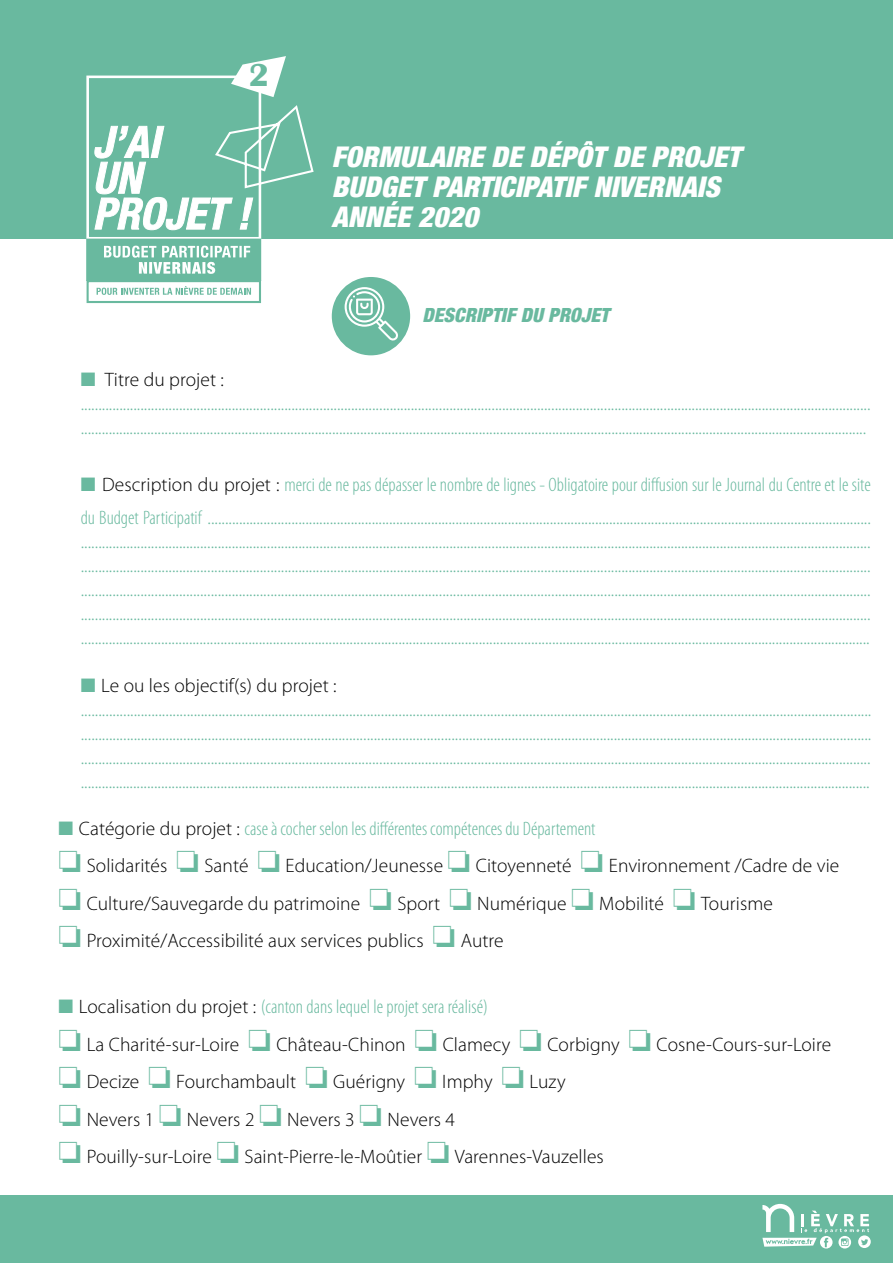
<style>
.page{position:relative;width:893px;height:1263px;background:#fff}
.page>*{position:absolute;margin:0;border:0;box-sizing:border-box;transform-origin:0 0}
.t1{font:700 33.15px "Britannic";color:#69b99f}
.t2{font:italic 900 condensed 28.5px/30px "Helvetica Neue LT";letter-spacing:.005em;color:#fff}
.t3{font:300 19.5px/24px "Myriad Pro";letter-spacing:.005em;color:#69b99f}
.t4{font:300 19.5px "Myriad Pro";letter-spacing:.005em;color:#000}
.t5{font:300 condensed 19.5px "Myriad Pro";color:#69b99f}
.t6{font:italic 900 condensed 19.5px "Helvetica Neue LT";letter-spacing:.005em;color:#69b99f}
.s1{color:#000}
.s2{font-stretch:condensed}
.s3{font-stretch:normal;color:#000}
.s4{color:#69b99f}
</style>
<div class="page">
<div style="left:0;top:0;width:893px;height:239px;background:#69b99f"></div>
<div style="left:86px;top:76px;width:175px;height:163px;border:3px solid #fff"></div>
<div style="left:87px;top:280px;width:174px;height:23px;border:2px solid #69b99f"></div>
<svg style="left:94px;top:103px;width:220px;height:127px"></svg>
<svg style="left:86px;top:239px;width:175px;height:56px"></svg>
<div style="left:0;top:1195px;width:893px;height:68px;background:#69b99f"></div>
<svg style="left:762px;top:1204px;width:109px;height:44px"></svg>
<div style="left:332px;top:277px;width:78px;height:78px;background:#69b99f;border-radius:50%"></div>
<svg style="left:345px;top:287px;width:54px;height:54px"></svg>
<svg style="left:231px;top:56px;width:55px;height:41px"></svg>
<h1 class="t1" style="left:249px;top:57px;width:22px">2</h1>
<h2 class="t2" style="left:332px;top:142px;width:410px">FORMULAIRE DE DÉPÔT DE PROJET<br>BUDGET PARTICIPATIF NIVERNAIS<br>ANNÉE 2020</h2>
<p class="t6" style="left:422px;top:303px;width:188px">DESCRIPTIF DU PROJET</p>
<p class="t3" style="left:81px;top:368px;width:791px">■ <span class="s1">Titre du projet : </span>................................................................................................................................................................................................................................. .................................................................................................................................................................................................................................</p>
<p class="t3" style="left:81px;top:468px;width:791px;line-height:33px">■ <span class="s1">Description du projet :</span> <span class="s2">merci de ne pas dépasser le nombre de lignes - Obligatoire pour diffusion sur le Journal du Centre et le site du Budget Participatif</span> ..............................................................................................................................................................................................</p>
<p class="t3" style="left:81px;top:530px;width:791px;text-align:justify">................................................................................................................................................................................................................................. ................................................................................................................................................................................................................................. ................................................................................................................................................................................................................................. ................................................................................................................................................................................................................................. ..................................................................................................................................................................................................................................</p>
<p class="t3" style="left:81px;top:674px;width:792px">■ <span class="s1">Le ou les objectif(s) du projet : </span>................................................................................................................................................................................................................................ ................................................................................................................................................................................................................................ ................................................................................................................................................................................................................................. ..................................................................................................................................................................................................................................</p>
<p class="t5" style="left:58px;top:817px;width:538px">■ <span class="s3">Catégorie du projet :</span> case à cocher selon les différentes compétences du Département</p>
<p class="t4" style="left:58px;top:854px;width:782px"><span class="s4">□</span> Solidarités <span class="s4">□</span> Santé <span class="s4">□</span> Education/Jeunesse <span class="s4">□</span> Citoyenneté <span class="s4">□</span> Environnement /Cadre de vie</p>
<p class="t4" style="left:58px;top:892px;width:716px"><span class="s4">□</span> Culture/Sauvegarde du patrimoine <span class="s4">□</span> Sport <span class="s4">□</span> Numérique <span class="s4">□</span> Mobilité <span class="s4">□</span> Tourisme</p>
<p class="t4" style="left:58px;top:929px;width:447px"><span class="s4">□</span> Proximité/Accessibilité aux services publics <span class="s4">□</span> Autre</p>
<p class="t5" style="left:58px;top:995px;width:431px">■ <span class="s3">Localisation du projet :</span> (canton dans lequel le projet sera réalisé)</p>
<p class="t4" style="left:58px;top:1033px;width:774px"><span class="s4">□</span> La Charité-sur-Loire <span class="s4">□</span> Château-Chinon <span class="s4">□</span> Clamecy <span class="s4">□</span> Corbigny <span class="s4">□</span> Cosne-Cours-sur-Loire</p>
<p class="t4" style="left:58px;top:1070px;width:509px"><span class="s4">□</span> Decize <span class="s4">□</span> Fourchambault <span class="s4">□</span> Guérigny <span class="s4">□</span> Imphy <span class="s4">□</span> Luzy</p>
<p class="t4" style="left:58px;top:1108px;width:398px"><span class="s4">□</span> Nevers 1 <span class="s4">□</span> Nevers 2 <span class="s4">□</span> Nevers 3 <span class="s4">□</span> Nevers 4</p>
<p class="t4" style="left:58px;top:1145px;width:547px"><span class="s4">□</span> Pouilly-sur-Loire <span class="s4">□</span> Saint-Pierre-le-Moûtier <span class="s4">□</span> Varennes-Vauzelles</p>
</div>
